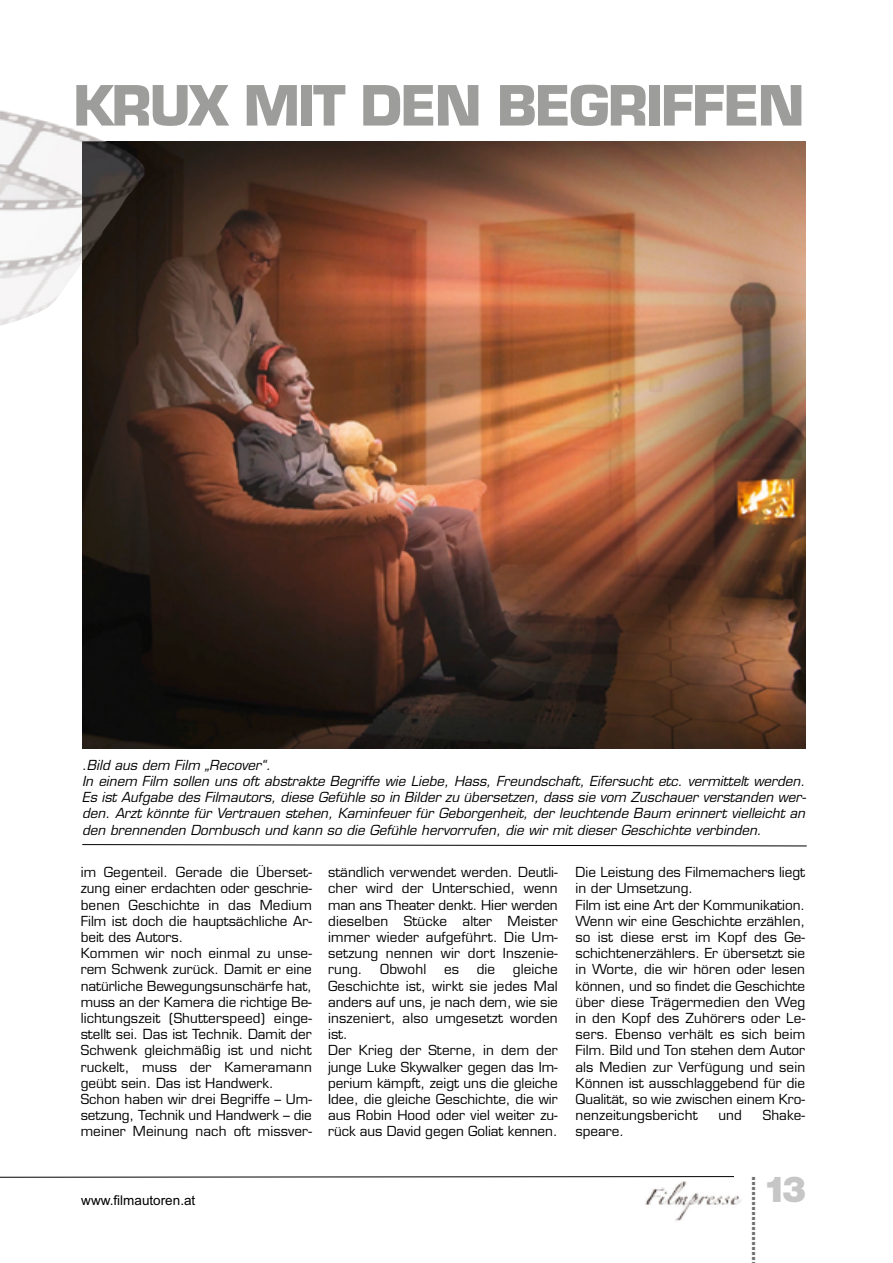
<style>
.page{position:relative;width:893px;height:1263px;background:#fff}
.page>*{position:absolute;margin:0;border:0;box-sizing:border-box;transform-origin:0 0}
.t1{font:700 54px "Eurostile LT Std";letter-spacing:-.04em;color:#9d9d9c}
.t2{font:900 36px "Helvetica Neue LT Std";color:#c6c6c6}
.t3{font:900 15px "Helvetica Neue LT Std";color:#706f6f}
.t4{font:13.5px/16.2px "Eurostile LT Std";color:#000}
.t5{font:italic 13.5px/16.2px "Eurostile LT Std";color:#000}
.t6{font:13.5px "Arial";color:#000}
</style>
<div class="page">
<img style="left:82px;top:142px;width:723px;height:606px">
<img style="left:0;top:110px;width:107px;height:216px">
<img style="left:82px;top:142px;width:63px;height:121px">
<svg style="left:82px;top:844px;width:725px;height:3px"></svg>
<img style="left:645px;top:1181px;width:96px;height:41px">
<svg style="left:0;top:1176px;width:734px;height:2px"></svg>
<h1 class="t1" style="left:73px;top:72px;width:733px">KRUX MIT DEN BEGRIFFEN</h1>
<p class="t5" style="left:82px;top:757px;width:725px">.Bild aus dem Film „Recover“.<br>In einem Film sollen uns oft abstrakte Begriffe wie Liebe, Hass, Freundschaft, Eifersucht etc. vermittelt werden.<br>Es ist Aufgabe des Filmautors, diese Gefühle so in Bilder zu übersetzen, dass sie vom Zuschauer verstanden wer&shy;den. Arzt könnte für Vertrauen stehen, Kaminfeuer für Geborgenheit, der leuchtende Baum erinnert vielleicht an den brennenden Dornbusch und kann so die Gefühle hervorrufen, die wir mit dieser Geschichte verbinden.</p>
<p class="t4" style="left:81px;top:864px;width:233px">im Gegenteil. Gerade die Überset&shy;zung einer erdachten oder geschrie&shy;benen Geschichte in das Medium Film ist doch die hauptsächliche Ar&shy;beit des Autors.<br>Kommen wir noch einmal zu unse&shy;rem Schwenk zurück. Damit er eine natürliche Bewegungsunschärfe hat, muss an der Kamera die richtige Be&shy;lichtungszeit (Shutterspeed) einge&shy;stellt sei. Das ist Technik. Damit der Schwenk gleichmäßig ist und nicht ruckelt, muss der Kameramann geübt sein. Das ist Handwerk.<br>Schon haben wir drei Begriffe – Um&shy;setzung, Technik und Handwerk – die meiner Meinung nach oft missver-</p>
<p class="t4" style="left:328px;top:864px;width:231px;text-align:justify">ständlich verwendet werden. Deutli&shy;cher wird der Unterschied, wenn man ans Theater denkt. Hier werden dieselben Stücke alter Meister immer wieder aufgeführt. Die Um&shy;setzung nennen wir dort Inszenie&shy;rung.</p>
<p class="t4" style="left:575px;top:864px;width:231px">Die Leistung des Filmemachers liegt in der Umsetzung.<br>Film ist eine Art der Kommunikation.<br>Wenn wir eine Geschichte erzählen, so ist diese erst im Kopf des Ge&shy;schichtenerzählers. Er übersetzt sie in Worte, die wir hören oder lesen können, und so findet die Geschichte über diese Trägermedien den Weg in den Kopf des Zuhörers oder Le&shy;sers. Ebenso verhält es sich beim<br>Film. Bild und Ton stehen dem Autor als Medien zur Verfügung und sein<br>Können ist ausschlaggebend für die<br>Qualität, so wie zwischen einem Kro&shy;nenzeitungsbericht</p>
<p class="t4" style="left:380px;top:961px;width:48px">Obwohl</p>
<p class="t4" style="left:444px;top:961px;width:17px">es</p>
<p class="t4" style="left:477px;top:961px;width:20px">die</p>
<p class="t4" style="left:328px;top:961px;width:231px;text-indent:185px">gleiche<br>Geschichte ist, wirkt sie jedes Mal anders auf uns, je nach dem, wie sie inszeniert, also umgesetzt worden ist.<br>Der Krieg der Sterne, in dem der junge Luke Skywalker gegen das Im&shy;perium kämpft, zeigt uns die gleiche<br>Idee, die gleiche Geschichte, die wir aus Robin Hood oder viel weiter zu&shy;rück aus David gegen Goliat kennen.</p>
<p class="t4" style="left:718px;top:1107px;width:25px">und</p>
<p class="t4" style="left:763px;top:1107px;width:44px">Shake-</p>
<p class="t4" style="left:575px;top:1123px;width:50px">speare.</p>
<p class="t6" style="left:81px;top:1191px;width:116px">www.filmautoren.at</p>
<p class="t3" style="left:741px;top:1261px;width:87px;rotate:-90deg">.................</p>
<h2 class="t2" style="left:763px;top:1167px;width:45px">13</h2>
</div>
